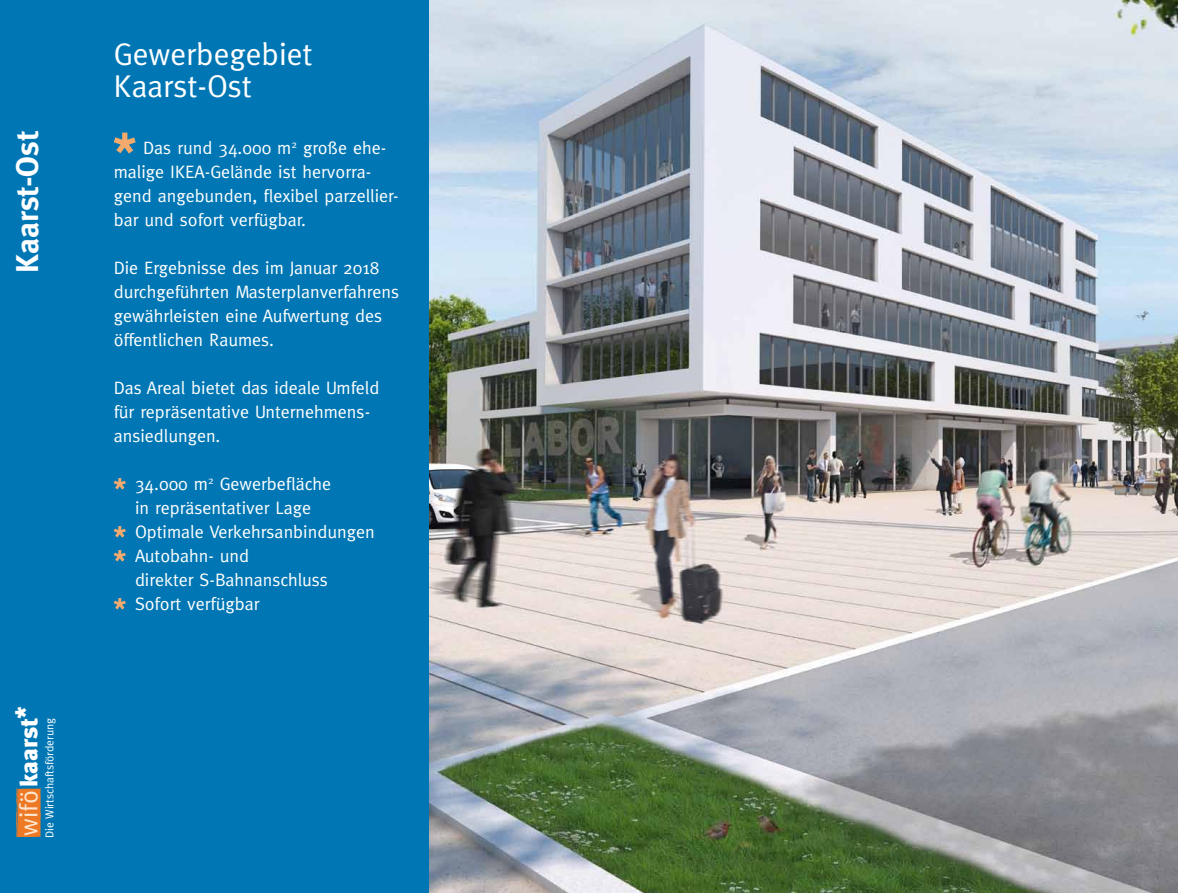
<style>
.page{position:relative;width:1178px;height:893px;background:#fff}
.page>*{position:absolute;margin:0;border:0;box-sizing:border-box;transform-origin:0 0}
.t1{font:31.5px/31.5px "Meta";color:#fff}
.t2{font:700 31.5px "Meta";color:#fff}
.t3{font:900 24.45px "Meta Plus";letter-spacing:-.01em;color:#fff}
.t4{font:18px/24px "Meta";color:#fff}
.t5{font:11.55px "Meta";color:#fff}
.s1{font-family:"Meta";font-weight:400;font-size:25.35px;color:#fde7d3}
</style>
<div class="page">
<div style="left:0;top:0;width:429px;height:893px;background:#0077b4"></div>
<svg style="left:16px;top:788px;width:25px;height:49px"></svg>
<img style="left:429px;top:0;width:749px;height:893px">
<svg style="left:114px;top:133px;width:22px;height:21px"></svg>
<svg style="left:114px;top:478px;width:12px;height:12px"></svg>
<svg style="left:114px;top:526px;width:12px;height:12px"></svg>
<svg style="left:114px;top:550px;width:12px;height:12px"></svg>
<svg style="left:114px;top:598px;width:12px;height:12px"></svg>
<h1 class="t2" style="left:9px;top:273px;width:143px;rotate:-90deg">Kaarst-Ost</h1>
<h2 class="t3" style="left:15px;top:835px;width:131px;rotate:-90deg"><span class="s1">wifö</span>kaarst<sup>*</sup></h2>
<p class="t5" style="left:43px;top:838px;width:121px;rotate:-90deg">Die Wirtschaftsförderung</p>
<h1 class="t1" style="left:114px;top:38px;width:200px">Gewerbegebiet<br>Kaarst-Ost</h1>
<p class="t4" style="left:114px;top:135px;width:286px;text-indent:29px">Das rund 34.000 m<sup>2</sup> große ehe&shy;malige IKEA-Gelände ist hervorra&shy;gend angebunden, flexibel parzellier&shy;bar und sofort verfügbar.</p>
<p class="t4" style="left:114px;top:255px;width:287px">Die Ergebnisse des im Januar 2018 durchgeführten Masterplanverfahrens gewährleisten eine Aufwertung des öffentlichen Raumes.</p>
<p class="t4" style="left:114px;top:375px;width:267px">Das Areal bietet das ideale Umfeld für repräsentative Unternehmens&shy;ansiedlungen.</p>
<p class="t4" style="left:135px;top:471px;width:241px">34.000 m<sup>2</sup> Gewerbefläche<br>in repräsentativer Lage<br>Optimale Verkehrsanbindungen<br>Autobahn- und<br>direkter S-Bahnanschluss<br>Sofort verfügbar</p>
</div>
